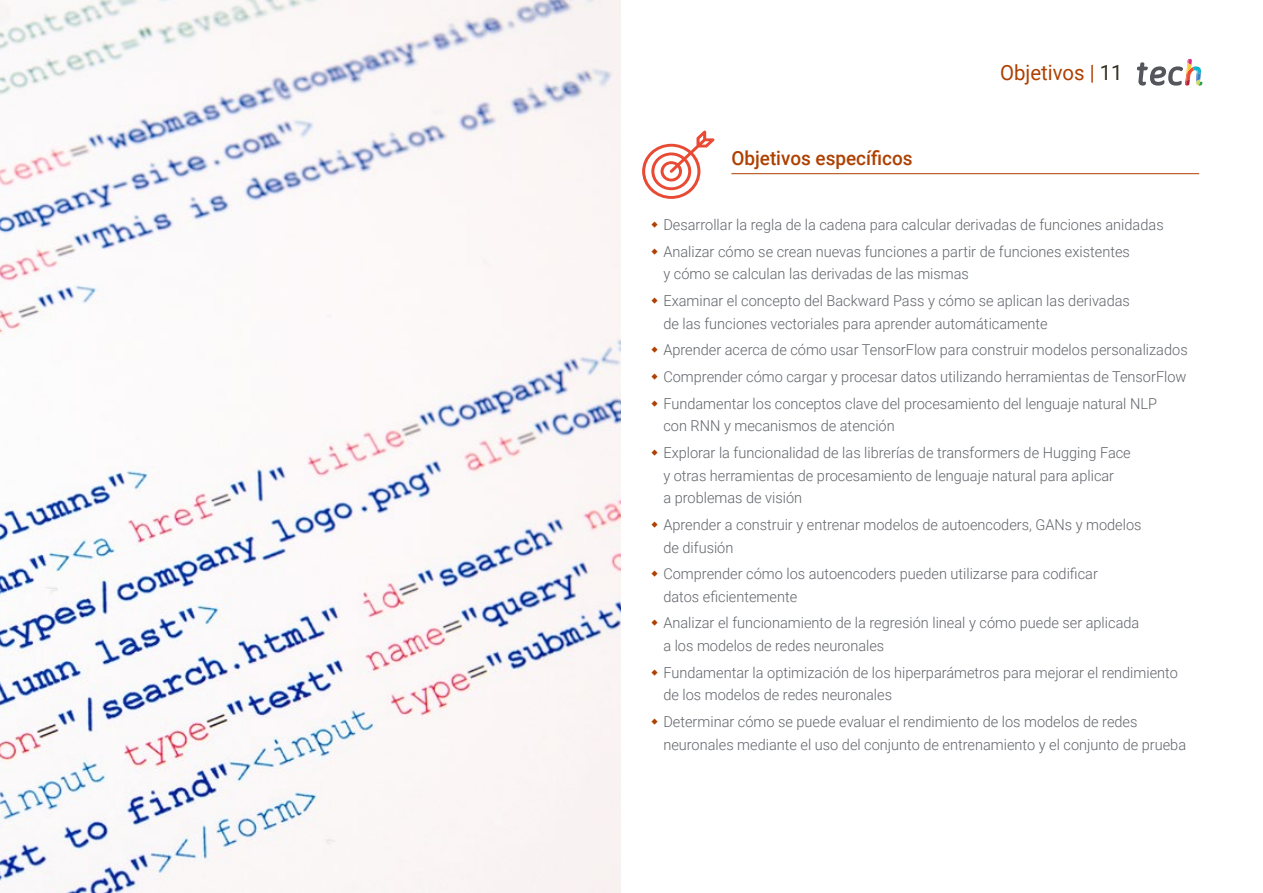
<style>
.page{position:relative;width:1263px;height:893px;background:#fff}
.page>*{position:absolute;margin:0;border:0;box-sizing:border-box;transform-origin:0 0}
.t1{font:21px "Roboto";color:#ae4000}
.t2{font:500 19.5px "Roboto";color:#ae4000}
.t3{font:300 15px/26.7px "Roboto";color:#61646a}
.s1{color:#312e20}
</style>
<div class="page">
<hr style="left:731px;top:173px;width:468px;height:1px;background:#ae4000">
<svg style="left:642px;top:130px;width:72px;height:69px"></svg>
<img style="left:0;top:0;width:621px;height:893px">
<svg style="left:1137px;top:59px;width:65px;height:27px"></svg>
<h2 class="t2" style="left:731px;top:144px;width:183px">Objetivos específicos</h2>
<h1 class="t1" style="left:1000px;top:57px;width:124px">Objetivos | <span class="s1">11</span></h1>
<p class="t3" style="left:663px;top:211px;width:502px">Desarrollar la regla de la cadena para calcular derivadas de funciones anidadas<br>Analizar cómo se crean nuevas funciones a partir de funciones existentes</p>
<p class="t3" style="left:663px;top:260px;width:468px">y cómo se calculan las derivadas de las mismas<br>Examinar el concepto del Backward Pass y cómo se aplican las derivadas</p>
<p class="t3" style="left:663px;top:309px;width:526px">de las funciones vectoriales para aprender automáticamente<br>Aprender acerca de cómo usar TensorFlow para construir modelos personalizados Comprender cómo cargar y procesar datos utilizando herramientas de TensorFlow Fundamentar los conceptos clave del procesamiento del lenguaje natural NLP</p>
<p class="t3" style="left:663px;top:412px;width:469px">con RNN y mecanismos de atención<br>Explorar la funcionalidad de las librerías de transformers de Hugging Face</p>
<p class="t3" style="left:663px;top:464px;width:452px;line-height:22.5px">y otras herramientas de procesamiento de lenguaje natural para aplicar a problemas de visión</p>
<p class="t3" style="left:663px;top:513px;width:480px;line-height:22.5px">Aprender a construir y entrenar modelos de autoencoders, GANs y modelos de difusión</p>
<p class="t3" style="left:663px;top:562px;width:436px;line-height:22.5px">Comprender cómo los autoencoders pueden utilizarse para codificar datos eficientemente</p>
<p class="t3" style="left:663px;top:611px;width:477px;line-height:22.5px">Analizar el funcionamiento de la regresión lineal y cómo puede ser aplicada a los modelos de redes neuronales</p>
<p class="t3" style="left:663px;top:661px;width:516px;line-height:22.5px">Fundamentar la optimización de los hiperparámetros para mejorar el rendimiento de los modelos de redes neuronales</p>
<p class="t3" style="left:663px;top:710px;width:524px;line-height:22.5px">Determinar cómo se puede evaluar el rendimiento de los modelos de redes neuronales mediante el uso del conjunto de entrenamiento y el conjunto de prueba</p>
</div>
